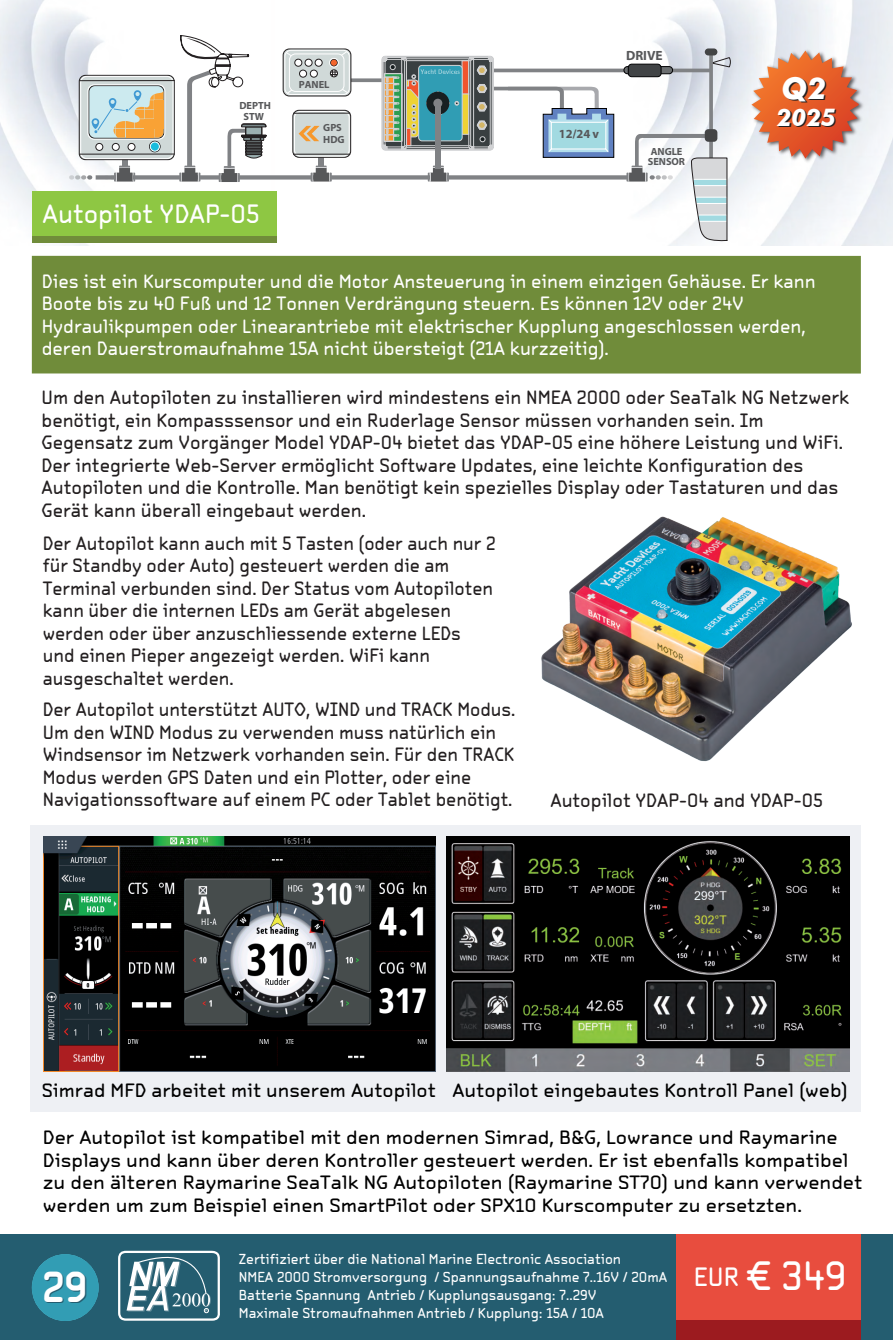
<style>
.page{position:relative;width:893px;height:1340px;background:#fff}
.page>*{position:absolute;margin:0;border:0;box-sizing:border-box;transform-origin:0 0}
.t1{font:700 40.5px "OCRA Tribute Com";color:#fff}
.t2{font:38.25px "OCRA Tribute Com";color:#fff}
.t3{font:italic 700 33.75px "Futura";color:#fff}
.t4{font:italic 700 27px "Futura";color:#fff}
.t5{font:24.75px "OCRA Tribute Com";color:#fff}
.t6{font:18px/22.5px "OCRA Tribute Com";color:#231f20}
.t7{font:18px/22.5px "OCRA Tribute Com";color:#000;scale:1.08 1}
.t8{font:18px/22.5px "OCRA Tribute Com";color:#fff}
.t9{font:18px "OCRA Tribute Com";color:#000;scale:1.06 1}
.t10{font:13.5px/18px "OCRA Tribute Com";color:#fff}
.t11{font:700 13.28px "Myriad Pro";letter-spacing:-.005em;color:#57585a}
.t12{font:700 12.38px "Myriad Pro";color:#57585a}
.t13{font:700 10.35px/12.4px "Myriad Pro";letter-spacing:-.005em;color:#57585a}
.s1{font-size:24.75px}
</style>
<div class="page">
<img style="left:653px;top:17px;width:240px;height:229px">
<img style="left:0;top:0;width:276px;height:246px">
<div style="left:32px;top:191px;width:245px;height:45px;background:#8ec743"></div>
<div style="left:32px;top:236px;width:245px;height:6px;background:#708c3a"></div>
<div style="left:31px;top:825px;width:830px;height:287px;background:#eef0f4"></div>
<div style="left:32px;top:256px;width:829px;height:117px;background:#708c3a"></div>
<div style="left:0;top:1234px;width:893px;height:105px;background:#245d70"></div>
<div style="left:676px;top:1234px;width:185px;height:105px;background:#e84d3e"></div>
<div style="left:676px;top:1320px;width:185px;height:19px;background:#9c1b1f"></div>
<div style="left:32px;top:1254px;width:67px;height:66px;background:#329db4;border-radius:50%"></div>
<svg style="left:96px;top:175px;width:190px;height:4px"></svg>
<svg style="left:69px;top:175px;width:23px;height:4px"></svg>
<svg style="left:122px;top:160px;width:5px;height:6px"></svg>
<svg style="left:104px;top:166px;width:31px;height:15px"></svg>
<svg style="left:79px;top:75px;width:95px;height:85px;fill:#d0d9d8"></svg>
<div style="left:79px;top:75px;width:96px;height:85px;border:1px solid #231f20;border-radius:6px"></div>
<div style="left:89px;top:86px;width:75px;height:52px;background:#cceaef;border-radius:6px"></div>
<div style="left:96px;top:143px;width:7px;height:7px;background:#fff;border-radius:50%"></div>
<div style="left:96px;top:143px;width:7px;height:8px;border:1px solid #231f20;border-radius:50%"></div>
<div style="left:112px;top:143px;width:7px;height:7px;background:#fff;border-radius:50%"></div>
<div style="left:112px;top:143px;width:7px;height:8px;border:1px solid #231f20;border-radius:50%"></div>
<div style="left:128px;top:143px;width:7px;height:7px;background:#fff;border-radius:50%"></div>
<div style="left:128px;top:143px;width:7px;height:8px;border:1px solid #231f20;border-radius:50%"></div>
<div style="left:149px;top:141px;width:11px;height:11px;border:1px solid #231f20;border-radius:50%"></div>
<div style="left:150px;top:142px;width:9px;height:9px;background:#18bcdd;border-radius:50%"></div>
<div style="left:150px;top:142px;width:10px;height:9px;border:1px solid #fff;border-radius:50%"></div>
<div style="left:88px;top:85px;width:77px;height:54px;border:1px solid #fff;border-radius:6px"></div>
<div style="left:81px;top:76px;width:92px;height:83px;border:1px solid #fff;border-radius:6px"></div>
<hr style="left:80px;top:80px;width:94px;height:1px;background:#231f20">
<hr style="left:80px;top:154px;width:94px;height:1px;background:#231f20">
<svg style="left:92px;top:90px;width:71px;height:48px"></svg>
<div style="left:283px;top:49px;width:68px;height:47px;border:1px solid #231f20;border-radius:6px"></div>
<div style="left:285px;top:50px;width:65px;height:45px;border:1px solid #fff;border-radius:6px"></div>
<svg style="left:179px;top:35px;width:87px;height:147px"></svg>
<svg style="left:286px;top:51px;width:386px;height:190px"></svg>
<img style="left:541px;top:516px;width:311px;height:246px">
<svg style="left:118px;top:1250px;width:102px;height:71px"></svg>
<img style="left:43px;top:836px;width:392px;height:235px">
<img style="left:446px;top:836px;width:404px;height:235px">
<img style="left:672px;top:0;width:221px;height:242px">
<svg style="left:751px;top:51px;width:111px;height:108px"></svg>
<p class="t13" style="left:239px;top:100px;width:33px;line-height:10.6px;text-align:center">DEPTH<br>STW</p>
<h3 class="t5" style="left:43px;top:198px;width:218px">Autopilot YDAP-05</h3>
<p class="t13" style="left:299px;top:78px;width:32px">PANEL</p>
<p class="t13" style="left:323px;top:121px;width:23px">GPS<br>HDG</p>
<p class="t12" style="left:559px;top:126px;width:42px">12/24 v</p>
<p class="t11" style="left:626px;top:47px;width:38px">DRIVE</p>
<p class="t13" style="left:648px;top:146px;width:39px;line-height:10.1px">ANGLE<br>SENSOR</p>
<h3 class="t3" style="left:783px;top:71px;width:45px">Q2</h3>
<h3 class="t4" style="left:777px;top:104px;width:60px">2025</h3>
<p class="t8" style="left:42px;top:270px;width:775px">Dies ist ein Kurscomputer und die Motor Ansteuerung in einem einzigen Gehäuse. Er kann Boote bis zu 40 Fuß und 12 Tonnen Verdrängung steuern. Es können 12V oder 24V Hydraulikpumpen oder Linearantriebe mit elektrischer Kupplung angeschlossen werden, deren Dauerstromaufnahme 15A nicht übersteigt (21A kurzzeitig).</p>
<p class="t6" style="left:42px;top:386px;width:809px">Um den Autopiloten zu installieren wird mindestens ein NMEA 2000 oder SeaTalk NG Netzwerk benötigt, ein Kompasssensor und ein Ruderlage Sensor müssen vorhanden sein. Im Gegensatz zum Vorgänger Model YDAP-04 bietet das YDAP-05 eine höhere Leistung und WiFi.<br>Der integrierte Web-Server ermöglicht Software Updates, eine leichte Konfiguration des Autopiloten und die Kontrolle. Man benötigt kein spezielles Display oder Tastaturen und das Gerät kann überall eingebaut werden.</p>
<p class="t6" style="left:43px;top:532px;width:454px">Der Autopilot kann auch mit 5 Tasten (oder auch nur 2 für Standby oder Auto) gesteuert werden die am Terminal verbunden sind. Der Status vom Autopiloten kann über die internen LEDs am Gerät abgelesen werden oder über anzuschliessende externe LEDs und einen Pieper angezeigt werden. WiFi kann ausgeschaltet werden.</p>
<p class="t6" style="left:43px;top:698px;width:474px">Der Autopilot unterstützt AUTO, WIND und TRACK Modus.<br>Um den WIND Modus zu verwenden muss natürlich ein Windsensor im Netzwerk vorhanden sein. Für den TRACK Modus werden GPS Daten und ein Plotter, oder eine Navigationssoftware auf einem PC oder Tablet benötigt.</p>
<p class="t6" style="left:550px;top:789px;width:274px">Autopilot YDAP-04 and YDAP-05</p>
<p class="t9" style="left:42px;top:1079px;width:762px">Simrad MFD arbeitet mit unserem Autopilot Autopilot eingebautes Kontroll Panel (web)</p>
<p class="t7" style="left:43px;top:1126px;width:760px">Der Autopilot ist kompatibel mit den modernen Simrad, B&amp;G, Lowrance und Raymarine Displays und kann über deren Kontroller gesteuert werden. Er ist ebenfalls kompatibel zu den älteren Raymarine SeaTalk NG Autopiloten (Raymarine ST70) und kann verwendet werden um zum Beispiel einen SmartPilot oder SPX10 Kurscomputer zu ersetzten.</p>
<p class="t10" style="left:239px;top:1249px;width:430px">Zertifiziert über die National Marine Electronic Association<br>NMEA 2000 Stromversorgung / Spannungsaufnahme 7..16V / 20mA Batterie Spannung Antrieb / Kupplungsausgang: 7..29V<br>Maximale Stromaufnahmen Antrieb / Kupplung: 15A / 10A</p>
<h1 class="t1" style="left:42px;top:1261px;width:47px">29</h1>
<h2 class="t2" style="left:694px;top:1251px;width:155px"><span class="s1">EUR</span> € 349</h2>
</div>
